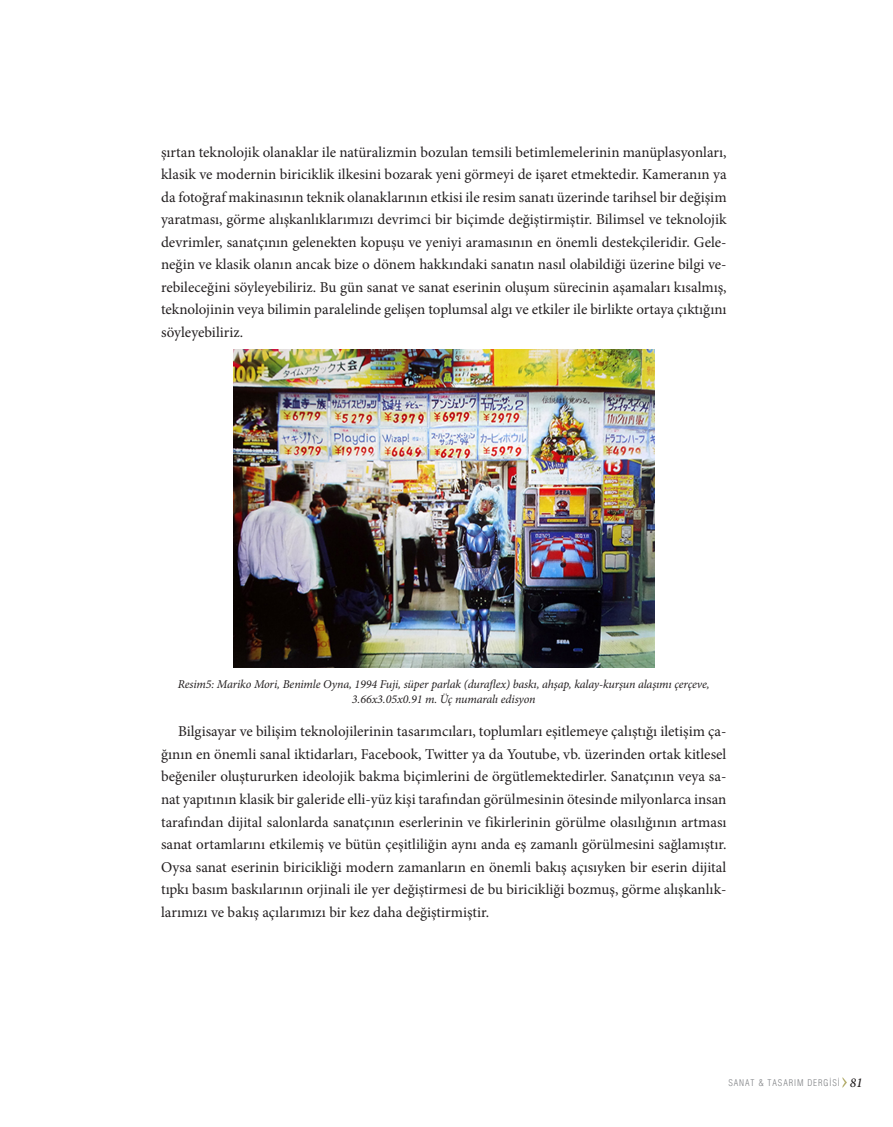
<style>
.page{position:relative;width:893px;height:1127px;background:#fff}
.page>*{position:absolute;margin:0;border:0;box-sizing:border-box;transform-origin:0 0}
.ANAMETIN{font:15px/22.5px "Minion Pro";color:#231f20;text-align:justify}
.YAZARADI{font:italic 12px/15px "Minion Pro";letter-spacing:-.015em;color:#231f20;text-align:center}
.t1{font:300 condensed 9px "Helvetica";letter-spacing:.1em;color:#808285}
.s1{font-family:"Minion Pro";font-weight:500;font-style:italic;font-stretch:normal;font-size:13.5px;color:#231f20}
</style>
<div class="page">
<svg style="left:842px;top:1077px;width:5px;height:11px"></svg>
<img style="left:233px;top:349px;width:422px;height:318px">
<p class="ANAMETIN" style="left:161px;top:141px;width:567px">şırtan teknolojik olanaklar ile natüralizmin bozulan temsili betimlemelerinin manüplasyonları, klasik ve modernin biriciklik ilkesini bozarak yeni görmeyi de işaret etmektedir. Kameranın ya da fotoğraf makinasının teknik olanaklarının etkisi ile resim sanatı üzerinde tarihsel bir değişim yaratması, görme alışkanlıklarımızı devrimci bir biçimde değiştirmiştir. Bilimsel ve teknolojik devrimler, sanatçının gelenekten kopuşu ve yeniyi aramasının en önemli destekçileridir. Gele&shy;neğin ve klasik olanın ancak bize o dönem hakkındaki sanatın nasıl olabildiği üzerine bilgi ve&shy;rebileceğini söyleyebiliriz. Bu gün sanat ve sanat eserinin oluşum sürecinin aşamaları kısalmış, teknolojinin veya bilimin paralelinde gelişen toplumsal algı ve etkiler ile birlikte ortaya çıktığını söyleyebiliriz.</p>
<p class="YAZARADI" style="left:178px;top:677px;width:533px">Resim5: Mariko Mori, Benimle Oyna, 1994 Fuji, süper parlak (duraflex) baskı, ahşap, kalay-kurşun alaşımı çerçeve,<br>3.66x3.05x0.91 m. Üç numaralı edisyon</p>
<p class="ANAMETIN" style="left:161px;top:720px;width:567px;text-indent:17px">Bilgisayar ve bilişim teknolojilerinin tasarımcıları, toplumları eşitlemeye çalıştığı iletişim ça&shy;ğının en önemli sanal iktidarları, Facebook, Twitter ya da Youtube, vb. üzerinden ortak kitlesel beğeniler oluştururken ideolojik bakma biçimlerini de örgütlemektedirler. Sanatçının veya sa&shy;nat yapıtının klasik bir galeride elli-yüz kişi tarafından görülmesinin ötesinde milyonlarca insan tarafından dijital salonlarda sanatçının eserlerinin ve fikirlerinin görülme olasılığının artması sanat ortamlarını etkilemiş ve bütün çeşitliliğin aynı anda eş zamanlı görülmesini sağlamıştır.<br>Oysa sanat eserinin biricikliği modern zamanların en önemli bakış açısıyken bir eserin dijital tıpkı basım baskılarının orjinali ile yer değiştirmesi de bu biricikliği bozmuş, görme alışkanlık&shy;larımızı ve bakış açılarımızı bir kez daha değiştirmiştir.</p>
<p class="t1" style="left:728px;top:1078px;width:136px">SANAT &amp; TASARIM DERGİSİ <span class="s1">81</span></p>
</div>
